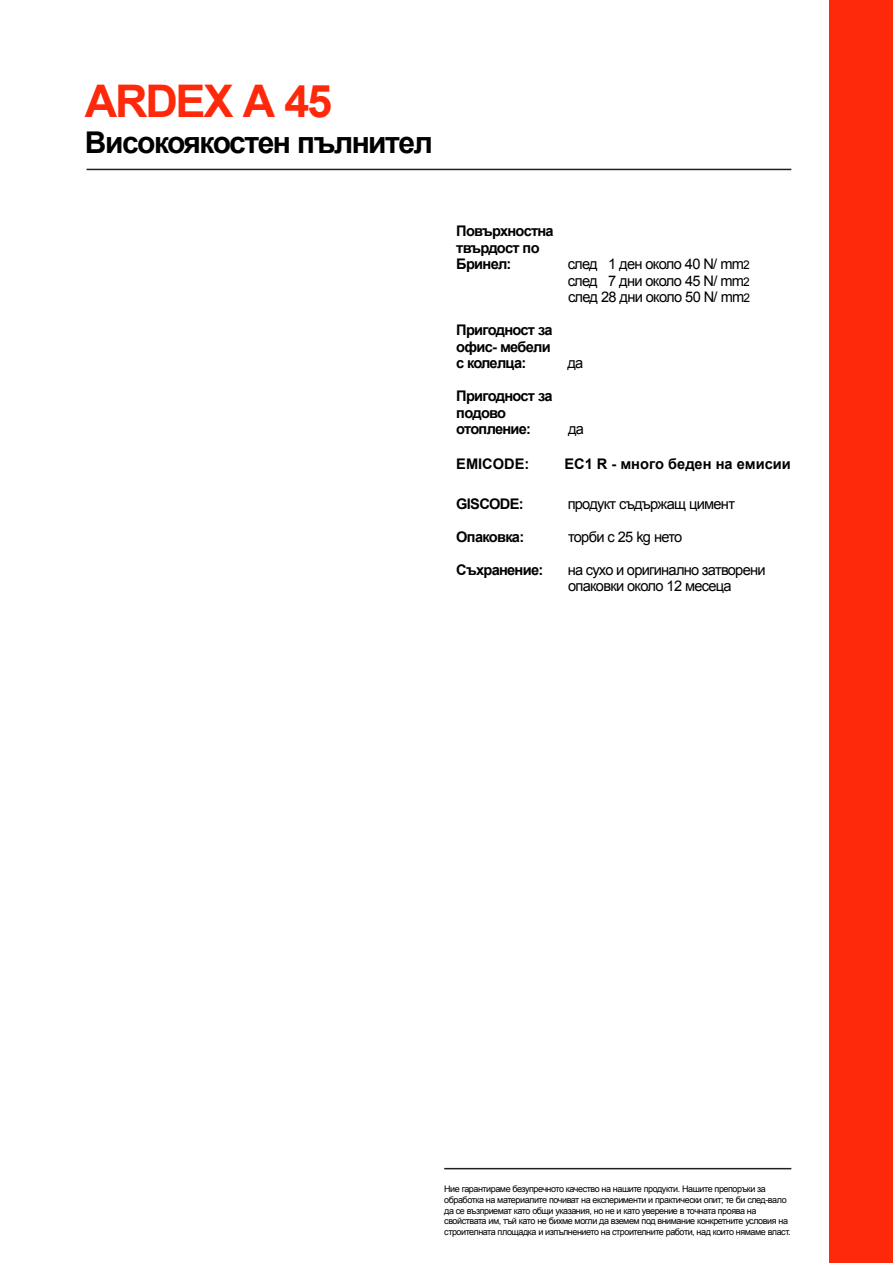
<style>
.page{position:relative;width:893px;height:1263px;background:#fff}
.page>*{position:absolute;margin:0;border:0;box-sizing:border-box;transform-origin:0 0}
.t1{font:700 45px "Arial";letter-spacing:-.05em;color:#fe280a}
.t2{font:700 30px "Arial";letter-spacing:-.05em;color:#000}
.t3{font:14.7px/16.5px "Arial";letter-spacing:-.05em;color:#000;text-align:justify}
.t4{font:700 14.7px/16.5px "Arial";letter-spacing:-.05em;color:#000}
.t5{font:700 14.7px "Arial";color:#000}
.t6{font:9px/10.8px "Arial";letter-spacing:-.05em;color:#000}
.s1{font-size:12px}
</style>
<div class="page">
<div style="left:829px;top:0;width:63px;height:1263px;background:#fe280a"></div>
<hr style="left:87px;top:169px;width:704px;height:1px;background:#231f20">
<hr style="left:444px;top:1168px;width:347px;height:1px;background:#231f20">
<h1 class="t1" style="left:85px;top:71px;width:249px">ARDEX А 45</h1>
<h2 class="t2" style="left:85px;top:123px;width:349px">Високоякостен пълнител</h2>
<h3 class="t4" style="left:456px;top:223px;width:99px">Повърхностна твърдост по<br>Бринел:</h3>
<h3 class="t4" style="left:456px;top:322px;width:98px">Пригодност за офис- мебели с колелца:</h3>
<h3 class="t3" style="left:567px;top:256px;width:184px">след 1 ден около 40 N/ mm<span class="s1">2 </span>след 7 дни около 45 N/ mm<span class="s1">2 </span>след 28 дни около 50 N/ mm<span class="s1">2</span></h3>
<h3 class="t3" style="left:567px;top:355px;width:17px">да</h3>
<h3 class="t4" style="left:456px;top:388px;width:98px">Пригодност за подово отопление:</h3>
<h3 class="t5" style="left:456px;top:454px;width:75px">EMICODE:</h3>
<h3 class="t5" style="left:564px;top:454px;width:228px">EC1 R - много беден на емисии</h3>
<h3 class="t3" style="left:568px;top:421px;width:17px">да</h3>
<h3 class="t4" style="left:456px;top:496px;width:69px">GISCODE:</h3>
<h3 class="t3" style="left:567px;top:496px;width:169px">продукт съдържащ цимент</h3>
<h3 class="t4" style="left:456px;top:529px;width:69px">Опаковка:</h3>
<h3 class="t3" style="left:568px;top:529px;width:116px">торби с 25 kg нето</h3>
<h3 class="t4" style="left:456px;top:562px;width:88px">Съхранение:</h3>
<h3 class="t3" style="left:567px;top:562px;width:199px">на сухо и оригинално затворени опаковки около 12 месеца</h3>
<p class="t6" style="left:444px;top:1183px;width:348px">Ние гарантираме безупречното качество на нашите продукти. Нашите препоръки за обработка на материалите почиват на експерименти и практически опит; те би след-вало да се възприемат като общи указания, но не и като уверение в точната проява на свойствата им, тъй като не бихме могли да вземем под внимание конкретните условия на строителната площадка и изпълнението на строителните работи, над които нямаме власт.</p>
</div>
